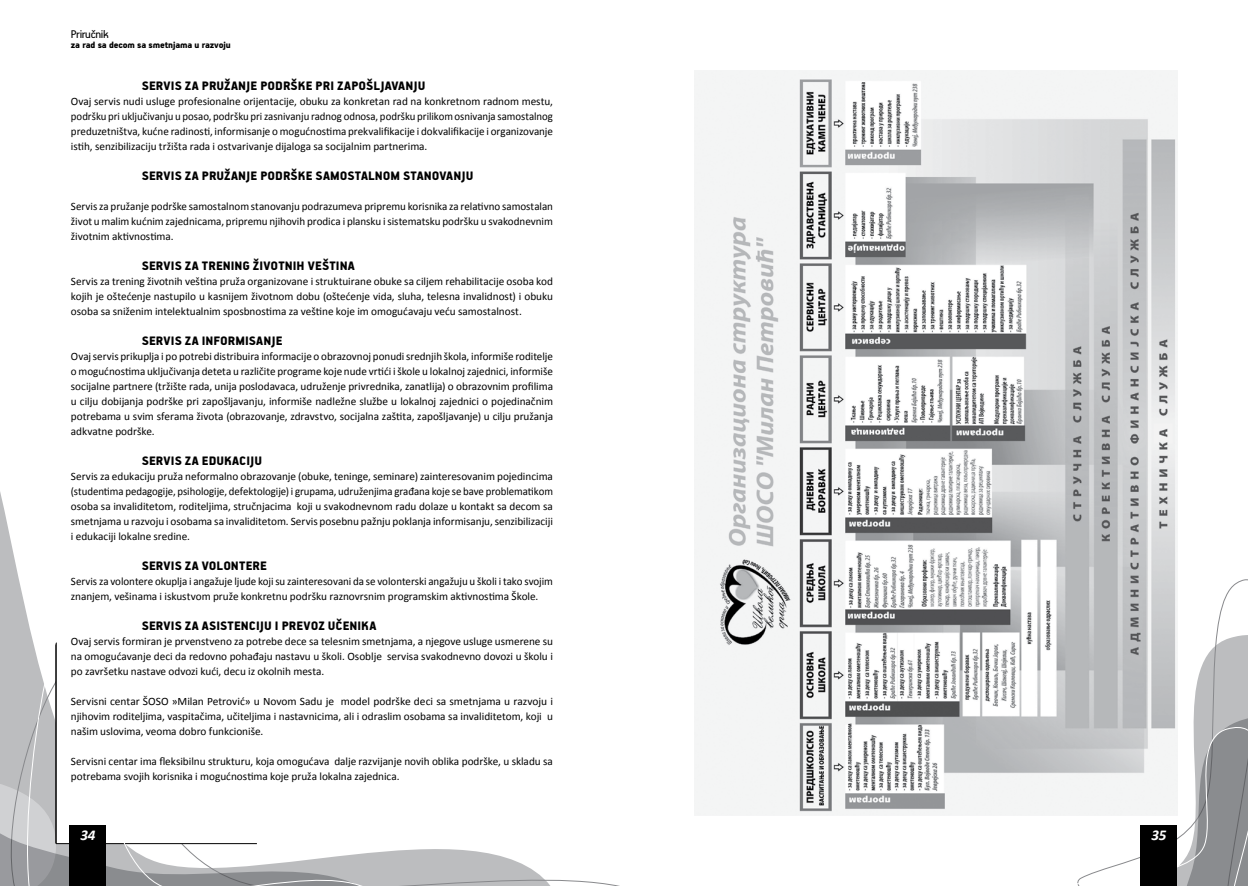
<style>
.page{position:relative;width:1248px;height:886px;background:#fff}
.page>*{position:absolute;margin:0;border:0;box-sizing:border-box;transform-origin:0 0}
.t1{font:italic 700 15px "Calibri";color:#fff}
.t2{font:900 13.75px "PF Handbook Pro";letter-spacing:.005em;color:#000}
.t3{font:12.5px "PF Handbook Pro";letter-spacing:-.025em;color:#000}
.t4{font:11.25px/15px "Calibri";letter-spacing:-.005em;color:#000;text-align:justify}
.t5{font:900 10px "PF Handbook Pro";color:#000}
</style>
<div class="page">
<svg style="left:0;top:492px;width:18px;height:81px"></svg>
<svg style="left:438px;top:849px;width:182px;height:37px"></svg>
<svg style="left:0;top:573px;width:438px;height:313px"></svg>
<svg style="left:1176px;top:542px;width:71px;height:161px"></svg>
<svg style="left:1041px;top:703px;width:206px;height:183px"></svg>
<div style="left:1140px;top:825px;width:37px;height:61px;background:#000"></div>
<img style="left:694px;top:71px;width:482px;height:744px">
<p class="t3" style="left:71px;top:26px;width:39px">Priručnik</p>
<p class="t5" style="left:71px;top:39px;width:161px">ZA RAD SA DECOM SA SMETNJAMA U RAZVOJU</p>
<p class="t2" style="left:142px;top:77px;width:285px">SERVIS ZA PRUŽANJE PODRŠKE PRI ZAPOŠLJAVANJU</p>
<p class="t4" style="left:71px;top:93px;width:483px">Ovaj servis nudi usluge profesionalne orijentacije, obuku za konkretan rad na konkretnom radnom mestu, podršku pri uključivanju u posao, podršku pri zasnivanju radnog odnosa, podršku prilikom osnivanja samostalnog preduzetništva, kućne radinosti, informisanje o mogućnostima prekvalifikacije i dokvalifikacije i organizovanje istih, senzibilizaciju tržišta rada i ostvarivanje dijaloga sa socijalnim partnerima.</p>
<p class="t2" style="left:142px;top:167px;width:333px">SERVIS ZA PRUŽANJE PODRŠKE SAMOSTALNOM STANOVANJU</p>
<p class="t4" style="left:71px;top:198px;width:483px">Servis za pružanje podrške samostalnom stanovanju podrazumeva pripremu korisnika za relativno samostalan život u malim kućnim zajednicama, pripremu njihovih prodica i plansku i sistematsku podršku u svakodnevnim životnim aktivnostima.</p>
<p class="t2" style="left:142px;top:257px;width:214px">SERVIS ZA TRENING ŽIVOTNIH VEŠTINA</p>
<p class="t4" style="left:71px;top:273px;width:483px">Servis za trening životnih veština pruža organizovane i struktuirane obuke sa ciljem rehabilitacije osoba kod kojih je oštećenje nastupilo u kasnijem životnom dobu (oštećenje vida, sluha, telesna invalidnost) i obuku osoba sa sniženim intelektualnim sposbnostima za veštine koje im omogućavaju veću samostalnost.</p>
<p class="t2" style="left:142px;top:332px;width:142px">SERVIS ZA INFORMISANJE</p>
<p class="t4" style="left:71px;top:348px;width:483px">Ovaj servis prikuplja i po potrebi distribuira informacije o obrazovnoj ponudi srednjih škola, informiše roditelje o mogućnostima uključivanja deteta u različite programe koje nude vrtići i škole u lokalnoj zajednici, informiše socijalne partnere (tržište rada, unija poslodavaca, udruženje privrednika, zanatlija) o obrazovnim profilima u cilju dobijanja podrške pri zapošljavanju, informiše nadležne službe u lokalnoj zajednici o pojedinačnim potrebama u svim sferama života (obrazovanje, zdravstvo, socijalna zaštita, zapošljavanje) u cilju pružanja adkvatne podrške.</p>
<p class="t2" style="left:142px;top:452px;width:122px">SERVIS ZA EDUKACIJU</p>
<p class="t4" style="left:71px;top:468px;width:483px">Servis za edukaciju pruža neformalno obrazovanje (obuke, teninge, seminare) zainteresovanim pojedincima (studentima pedagogije, psihologije, defektologije) i grupama, udruženjima građana koje se bave problematikom osoba sa invaliditetom, roditeljima, stručnjacima koji u svakodnevnom radu dolaze u kontakt sa decom sa smetnjama u razvoju i osobama sa invaliditetom. Servis posebnu pažnju poklanja informisanju, senzibilizaciji i edukaciji lokalne sredine.</p>
<p class="t2" style="left:142px;top:557px;width:127px">SERVIS ZA VOLONTERE</p>
<p class="t4" style="left:71px;top:573px;width:483px">Servis za volontere okuplja i angažuje ljude koji su zainteresovani da se volonterski angažuju u školi i tako svojim znanjem, vešinama i iskustvom pruže konkretnu podršku raznovrsnim programskim aktivnostima Škole.</p>
<p class="t2" style="left:142px;top:617px;width:236px">SERVIS ZA ASISTENCIJU I PREVOZ UČENIKA</p>
<p class="t4" style="left:71px;top:633px;width:483px">Ovaj servis formiran je prvenstveno za potrebe dece sa telesnim smetnjama, a njegove usluge usmerene su na omogućavanje deci da redovno pohađaju nastavu u školi. Osoblje servisa svakodnevno dovozi u školu i po završetku nastave odvozi kući, decu iz okolnih mesta.</p>
<p class="t4" style="left:71px;top:693px;width:483px">Servisni centar ŠOSO »Milan Petrović» u Novom Sadu je model podrške deci sa smetnjama u razvoju i njihovim roditeljima, vaspitačima, učiteljima i nastavnicima, ali i odraslim osobama sa invaliditetom, koji u našim uslovima, veoma dobro funkcioniše.</p>
<p class="t4" style="left:71px;top:753px;width:483px">Servisni centar ima fleksibilnu strukturu, koja omogućava dalje razvijanje novih oblika podrške, u skladu sa potrebama svojih korisnika i mogućnostima koje pruža lokalna zajednica.</p>
<p class="t1" style="left:80px;top:826px;width:9px">34</p>
<p class="t1" style="left:1151px;top:826px;width:9px">35</p>
</div>
